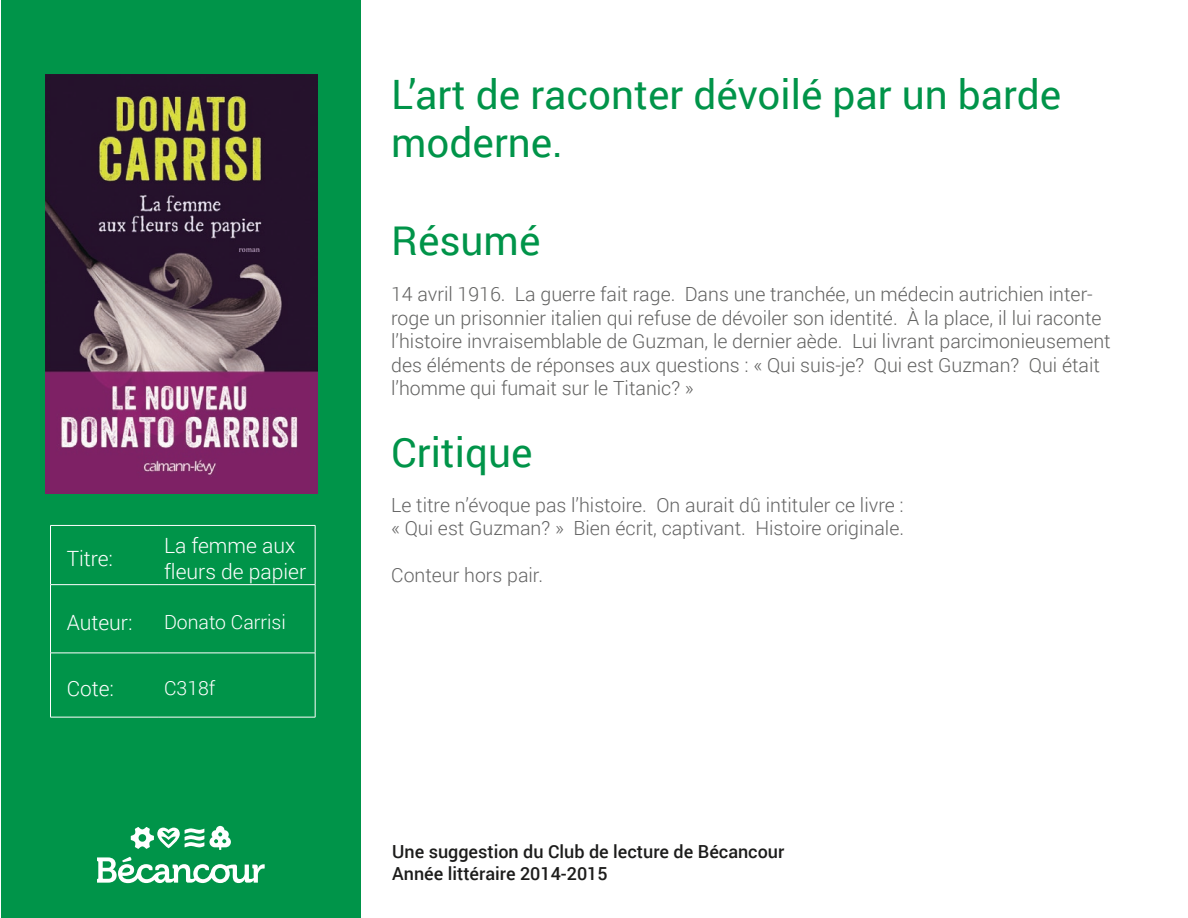
<style>
.page{position:relative;width:1188px;height:918px;background:#fff}
.page>*{position:absolute;margin:0;border:0;box-sizing:border-box;transform-origin:0 0}
.t1{font:40.5px/48.6px "Roboto";color:#009449}
.t2{font:300 21px/25.2px "Roboto";color:#fff}
.t3{font:300 19.5px/23.4px "Roboto";color:#626261}
.t4{font:300 19.5px/23.4px "Roboto";color:#646464}
.t5{font:300 19.5px "Roboto";color:#fff}
.t6{font:500 18px/21.6px "Roboto";color:#1c1c1b}
</style>
<div class="page">
<div style="left:1px;top:1px;width:360px;height:917px;background:#009449"></div>
<hr style="left:50px;top:525px;width:108px;height:1px;background:#fff">
<hr style="left:50px;top:526px;width:1px;height:58px;background:#fff">
<hr style="left:158px;top:525px;width:157px;height:1px;background:#fff">
<hr style="left:315px;top:526px;width:1px;height:58px;background:#fff">
<hr style="left:50px;top:584px;width:108px;height:1px;background:#fff">
<hr style="left:50px;top:585px;width:1px;height:68px;background:#fff">
<hr style="left:158px;top:584px;width:157px;height:1px;background:#fff">
<hr style="left:315px;top:585px;width:1px;height:68px;background:#fff">
<hr style="left:50px;top:653px;width:108px;height:1px;background:#fff">
<hr style="left:50px;top:653px;width:1px;height:64px;background:#fff">
<hr style="left:158px;top:653px;width:157px;height:1px;background:#fff">
<hr style="left:315px;top:653px;width:1px;height:64px;background:#fff">
<hr style="left:50px;top:717px;width:108px;height:1px;background:#fff">
<hr style="left:158px;top:717px;width:157px;height:1px;background:#fff">
<svg style="left:97px;top:857px;width:168px;height:26px"></svg>
<svg style="left:131px;top:826px;width:100px;height:24px"></svg>
<img style="left:46px;top:74px;width:272px;height:420px">
<p class="t2" style="left:67px;top:545px;width:48px">Titre:</p>
<p class="t2" style="left:164px;top:533px;width:144px">La femme aux fleurs de papier</p>
<p class="t2" style="left:67px;top:609px;width:67px">Auteur:</p>
<p class="t5" style="left:164px;top:609px;width:123px">Donato Carrisi</p>
<p class="t2" style="left:67px;top:675px;width:49px">Cote:</p>
<p class="t5" style="left:164px;top:675px;width:53px">C318f</p>
<h1 class="t1" style="left:391px;top:69px;width:671px">L’art de raconter dévoilé par un barde moderne.</h1>
<h1 class="t1" style="left:391px;top:214px;width:151px">Résumé</h1>
<p class="t3" style="left:391px;top:282px;width:721px">14 avril 1916. La guerre fait rage. Dans une tranchée, un médecin autrichien inter&shy;roge un prisonnier italien qui refuse de dévoiler son identité. À la place, il lui raconte l’histoire invraisemblable de Guzman, le dernier aède. Lui livrant parcimonieusement des éléments de réponses aux questions : « Qui suis-je? Qui est Guzman? Qui était l’homme qui fumait sur le Titanic? »</p>
<h1 class="t1" style="left:391px;top:427px;width:143px">Critique</h1>
<p class="t4" style="left:391px;top:493px;width:514px">Le titre n’évoque pas l’histoire. On aurait dû intituler ce livre : « Qui est Guzman? » Bien écrit, captivant. Histoire originale.</p>
<p class="t4" style="left:391px;top:563px;width:153px">Conteur hors pair.</p>
<p class="t6" style="left:392px;top:841px;width:394px">Une suggestion du Club de lecture de Bécancour<br>Année littéraire 2014-2015</p>
</div>
